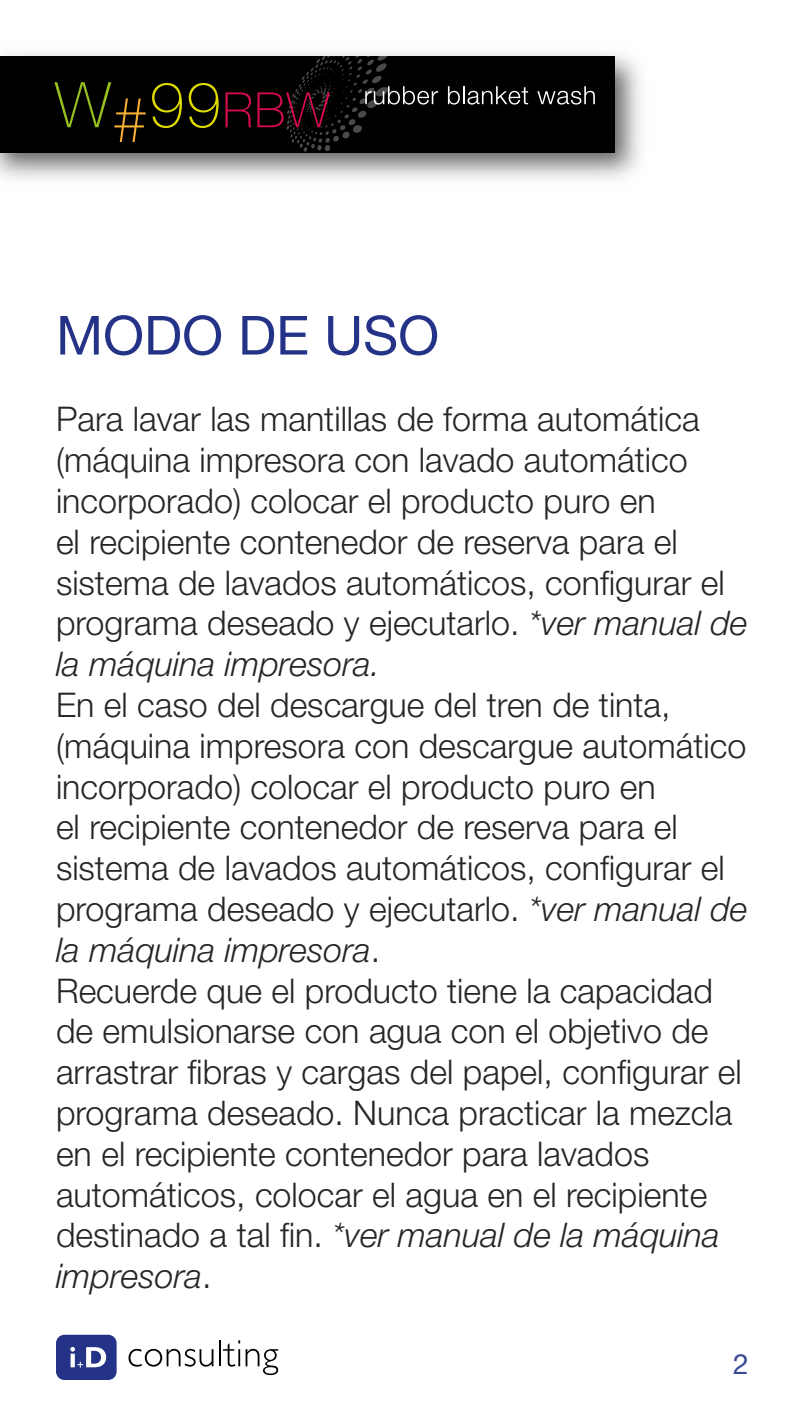
<style>
.page{position:relative;width:800px;height:1420px;background:#fff}
.page>*{position:absolute;margin:0;border:0;box-sizing:border-box;transform-origin:0 0}
.t1{font:54px "Helvetica Neue LT Std";color:#243387}
.t2{font:300 34px/40.8px "Helvetica Neue LT Std";color:#262626}
.t3{font:28px "Helvetica Neue LT Std";color:#3a4793}
.s1{font-style:italic}
</style>
<div class="page">
<svg style="left:129px;top:1349px;width:84px;height:18px"></svg>
<hr style="left:219px;top:1340px;width:2px;height:26px;background:#000">
<svg style="left:223px;top:1340px;width:17px;height:27px"></svg>
<svg style="left:246px;top:1349px;width:32px;height:26px"></svg>
<svg style="left:56px;top:1335px;width:61px;height:45px"></svg>
<img style="left:0;top:53px;width:641px;height:126px">
<div style="left:0;top:57px;width:615px;height:96px;background:#000"></div>
<svg style="left:448px;top:86px;width:80px;height:19px"></svg>
<svg style="left:537px;top:86px;width:58px;height:19px"></svg>
<svg style="left:54px;top:82px;width:92px;height:60px"></svg>
<svg style="left:152px;top:83px;width:30px;height:45px"></svg>
<svg style="left:189px;top:83px;width:30px;height:45px"></svg>
<svg style="left:226px;top:57px;width:212px;height:95px"></svg>
<h1 class="t1" style="left:56px;top:303px;width:385px">MODO DE USO</h1>
<p class="t2" style="left:56px;top:398px;width:693px">Para lavar las mantillas de forma automática (máquina impresora con lavado automático incorporado) colocar el producto puro en<br>el recipiente contenedor de reserva para el sistema de lavados automáticos, configurar el programa deseado y ejecutarlo. <span class="s1">*ver manual de la máquina impresora.</span></p>
<p class="t2" style="left:56px;top:684px;width:693px">En el caso del descargue del tren de tinta, (máquina impresora con descargue automático incorporado) colocar el producto puro en<br>el recipiente contenedor de reserva para el sistema de lavados automáticos, configurar el programa deseado y ejecutarlo. <span class="s1">*ver manual de la máquina impresora</span>.<br>Recuerde que el producto tiene la capacidad de emulsionarse con agua con el objetivo de arrastrar fibras y cargas del papel, configurar el programa deseado. Nunca practicar la mezcla en el recipiente contenedor para lavados automáticos, colocar el agua en el recipiente destinado a tal fin. <span class="s1">*ver manual de la máquina impresora</span>.</p>
<p class="t3" style="left:733px;top:1347px;width:17px">2</p>
</div>
